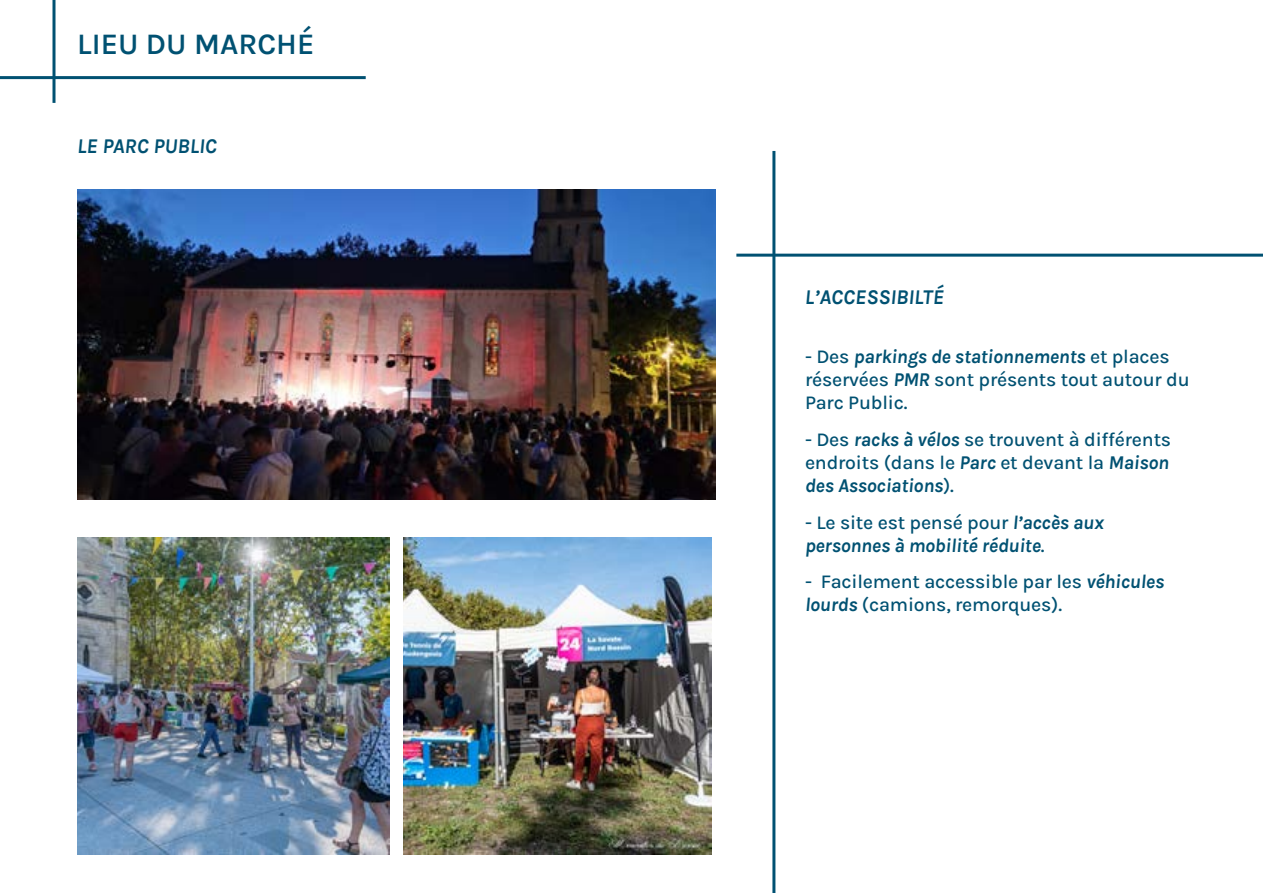
<style>
.page{position:relative;width:1263px;height:893px;background:#fff}
.page>*{position:absolute;margin:0;border:0;box-sizing:border-box;transform-origin:0 0}
.t1{font:600 30px "Karla";color:#005172}
.t2{font:italic 21px "Karla";color:#005172}
.t3{font:19.5px/23.4px "Karla";letter-spacing:-.01em;color:#005172}
.t4{font:italic 19.5px/23.4px "Karla";letter-spacing:-.01em;color:#005172}
.s1{font-style:italic}
.s2{font-style:normal}
</style>
<div class="page">
<hr style="left:772px;top:151px;width:3px;height:742px;background:#005172">
<hr style="left:736px;top:254px;width:527px;height:3px;background:#005172">
<svg style="left:52px;top:0;width:4px;height:103px"></svg>
<hr style="left:0;top:76px;width:366px;height:3px;background:#005172">
<img style="left:77px;top:190px;width:639px;height:309px">
<img style="left:77px;top:537px;width:312px;height:318px">
<img style="left:404px;top:537px;width:307px;height:318px">
<h1 class="t1" style="left:77px;top:25px;width:239px">LIEU DU MARCHÉ</h1>
<p class="t2" style="left:77px;top:133px;width:141px">LE PARC PUBLIC</p>
<p class="t2" style="left:805px;top:284px;width:140px">L’ACCESSIBILTÉ</p>
<p class="t3" style="left:805px;top:344px;width:386px">- Des <span class="s1">parkings de stationnements</span> et places réservées <span class="s1">PMR</span> sont présents tout autour du<br>Parc Public.</p>
<p class="t3" style="left:805px;top:427px;width:368px;text-align:justify">- Des <span class="s1">racks à vélos</span> se trouvent à différents endroits (dans le <span class="s1">Parc</span> et devant la <span class="s1">Maison des Associations</span>).</p>
<p class="t4" style="left:805px;top:510px;width:300px"><span class="s2">- Le site est pensé pour</span> l’accès aux personnes à mobilité réduite<span class="s2">.</span></p>
<p class="t3" style="left:805px;top:569px;width:361px">- Facilement accessible par les <span class="s1">véhicules lourds</span> (camions, remorques).</p>
</div>
